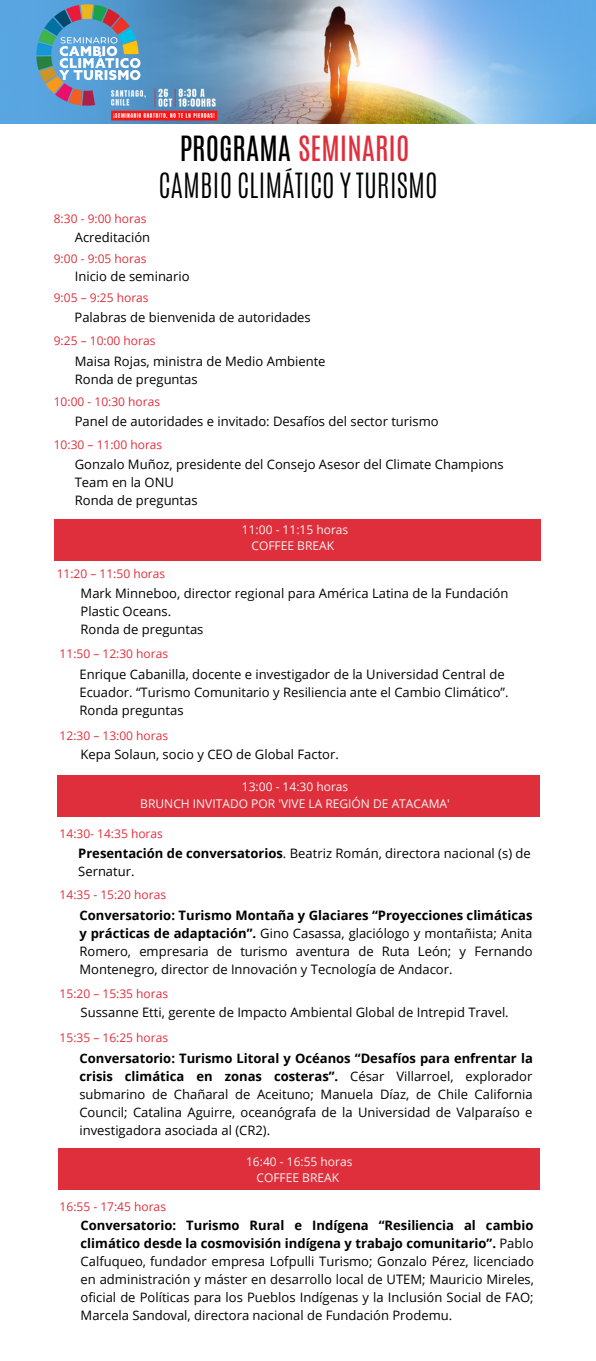
<style>
.page{position:relative;width:596px;height:1361px;background:#fff}
.page>*{position:absolute;margin:0;border:0;box-sizing:border-box;transform-origin:0 0}
.t1{font:300 29px/36.8px "Antonio";color:#000;text-align:center}
.t2{font:13px/18px "Open Sans";color:#000}
.t3{font:12px "Open Sans";color:#e02f3c}
.t4{font:12px/16.5px "Open Sans";color:#f4f4f1;text-align:center}
.s1{font-weight:400}
.s2{font-weight:400;color:#e02f3c}
.s3{font-weight:700}
</style>
<div class="page">
<img style="left:0;top:0;width:596px;height:124px">
<div style="left:54px;top:519px;width:486px;height:41px;background:#e02f3c"></div>
<div style="left:57px;top:775px;width:482px;height:42px;background:#e02f3c"></div>
<div style="left:58px;top:1148px;width:481px;height:42px;background:#e02f3c"></div>
<img style="left:109px;top:86px;width:117px;height:36px">
<img style="left:37px;top:4px;width:104px;height:101px">
<p class="t3" style="left:54px;top:210px;width:94px">8:30 - 9:00 horas</p>
<p class="t2" style="left:75px;top:228px;width:77px">Acreditación</p>
<h1 class="t1" style="left:158px;top:131px;width:280px"><span class="s1">PROGRAMA</span> <span class="s2">SEMINARIO<br></span>CAMBIO CLIMÁTICO Y TURISMO</h1>
<p class="t3" style="left:54px;top:250px;width:94px">9:00 - 9:05 horas</p>
<p class="t2" style="left:75px;top:267px;width:116px">Inicio de seminario</p>
<p class="t3" style="left:54px;top:289px;width:96px">9:05 – 9:25 horas</p>
<p class="t2" style="left:74px;top:308px;width:238px">Palabras de bienvenida de autoridades</p>
<p class="t3" style="left:54px;top:332px;width:103px">9:25 – 10:00 horas</p>
<p class="t2" style="left:75px;top:351px;width:252px">Maisa Rojas, ministra de Medio Ambiente<br>Ronda de preguntas</p>
<p class="t3" style="left:54px;top:393px;width:108px">10:00 - 10:30 horas</p>
<p class="t2" style="left:75px;top:411px;width:365px">Panel de autoridades e invitado: Desafíos del sector turismo</p>
<p class="t3" style="left:54px;top:436px;width:110px">10:30 – 11:00 horas</p>
<p class="t2" style="left:75px;top:455px;width:430px">Gonzalo Muñoz, presidente del Consejo Asesor del Climate Champions<br>Team en la ONU<br>Ronda de preguntas</p>
<p class="t4" style="left:242px;top:521px;width:108px">11:00 - 11:15 horas<br>COFFEE BREAK</p>
<p class="t3" style="left:57px;top:565px;width:110px">11:20 – 11:50 horas</p>
<p class="t2" style="left:81px;top:583px;width:429px">Mark Minneboo, director regional para América Latina de la Fundación<br>Plastic Oceans.<br>Ronda de preguntas</p>
<p class="t3" style="left:60px;top:645px;width:110px">11:50 – 12:30 horas</p>
<p class="t2" style="left:79px;top:665px;width:430px">Enrique Cabanilla, docente e investigador de la Universidad Central de<br>Ecuador. “Turismo Comunitario y Resiliencia ante el Cambio Climático”.<br>Ronda preguntas</p>
<p class="t3" style="left:60px;top:727px;width:110px">12:30 – 13:00 horas</p>
<p class="t2" style="left:81px;top:744px;width:260px">Kepa Solaun, socio y CEO de Global Factor.</p>
<p class="t4" style="left:140px;top:778px;width:311px">13:00 - 14:30 horas<br>BRUNCH INVITADO POR 'VIVE LA REGIÓN DE ATACAMA'</p>
<p class="t3" style="left:60px;top:825px;width:105px">14:30- 14:35 horas</p>
<p class="t2" style="left:78px;top:844px;width:454px"><span class="s3">Presentación de conversatorios</span>. Beatriz Román, directora nacional (s) de<br>Sernatur.</p>
<p class="t3" style="left:60px;top:886px;width:108px">14:35 - 15:20 horas</p>
<p class="t2" style="left:79px;top:906px;width:454px;text-align:justify"><span class="s3">Conversatorio: Turismo Montaña y Glaciares “Proyecciones climáticas y prácticas de adaptación”.</span> Gino Casassa, glaciólogo y montañista; Anita Romero, empresaria de turismo aventura de Ruta León; y Fernando Montenegro, director de Innovación y Tecnología de Andacor.</p>
<p class="t3" style="left:60px;top:985px;width:110px">15:20 – 15:35 horas</p>
<p class="t2" style="left:81px;top:1002px;width:429px">Sussanne Etti, gerente de Impacto Ambiental Global de Intrepid Travel.</p>
<p class="t3" style="left:60px;top:1029px;width:110px">15:35 – 16:25 horas</p>
<p class="t2" style="left:79px;top:1048px;width:455px;text-align:justify"><span class="s3">Conversatorio: Turismo Litoral y Océanos “Desafíos para enfrentar la crisis climática en zonas costeras”.</span> César Villarroel, explorador submarino de Chañaral de Aceituno; Manuela Díaz, de Chile California Council; Catalina Aguirre, oceanógrafa de la Universidad de Valparaíso e investigadora asociada al (CR2).</p>
<p class="t4" style="left:246px;top:1152px;width:108px">16:40 - 16:55 horas<br>COFFEE BREAK</p>
<p class="t3" style="left:60px;top:1198px;width:108px">16:55 - 17:45 horas</p>
<p class="t2" style="left:81px;top:1216px;width:455px;text-align:justify"><span class="s3">Conversatorio: Turismo Rural e Indígena “Resiliencia al cambio climático desde la cosmovisión indígena y trabajo comunitario”.</span> Pablo Calfuqueo, fundador empresa Lofpulli Turismo; Gonzalo Pérez, licenciado en administración y máster en desarrollo local de UTEM; Mauricio Mireles, oficial de Políticas para los Pueblos Indígenas y la Inclusión Social de FAO; Marcela Sandoval, directora nacional de Fundación Prodemu.</p>
</div>
